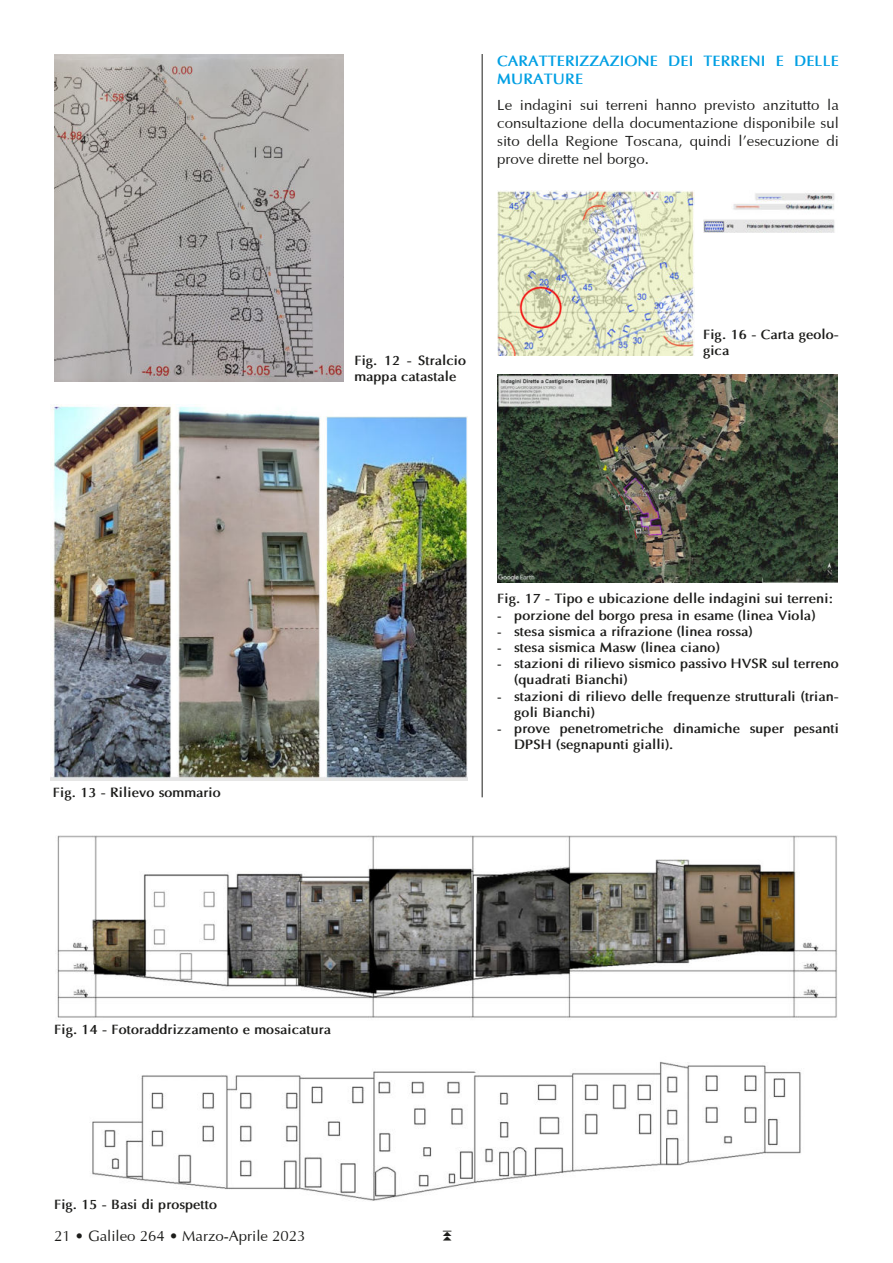
<style>
.page{position:relative;width:893px;height:1263px;background:#fff}
.page>*{position:absolute;margin:0;border:0;box-sizing:border-box;transform-origin:0 0}
.t1{font:15px/18px "Optima";color:#1d1d1b;text-align:justify}
.t2{font:700 15px/18px "Optima";color:#009fe3}
.t3{font:700 13.5px/16.2px "Optima";color:#1d1d1b}
.s1{font-weight:400}
</style>
<div class="page">
<img style="left:54px;top:54px;width:289px;height:327px">
<img style="left:51px;top:406px;width:417px;height:374px">
<img style="left:57px;top:835px;width:780px;height:183px">
<img style="left:92px;top:1061px;width:709px;height:140px">
<img style="left:497px;top:190px;width:197px;height:165px">
<img style="left:497px;top:374px;width:340px;height:209px">
<img style="left:703px;top:193px;width:132px;height:40px">
<hr style="left:482px;top:54px;width:1px;height:743px;background:#1d1d1b">
<p class="t3" style="left:53px;top:786px;width:170px">Fig. 13 - Rilievo sommario</p>
<p class="t2" style="left:497px;top:53px;width:343px">CARATTERIZZAZIONE DEI TERRENI E DELLE<br>MURATURE</p>
<p class="t1" style="left:497px;top:97px;width:343px">Le indagini sui terreni hanno previsto anzitutto la consultazione della documentazione disponibile sul sito della Regione Toscana, quindi l’esecuzione di prove dirette nel borgo.</p>
<p class="t3" style="left:354px;top:354px;width:113px">Fig. 12 - Stralcio mappa catastale</p>
<p class="t3" style="left:703px;top:327px;width:137px">Fig. 16 - Carta geolo&shy;gica</p>
<p class="t3" style="left:497px;top:592px;width:337px">Fig. 17 - Tipo e ubicazione delle indagini sui terreni:</p>
<p class="t3" style="left:497px;top:608px;width:320px"><span class="s1">-</span> porzione del borgo presa in esame (linea Viola)</p>
<p class="t3" style="left:497px;top:624px;width:257px"><span class="s1">-</span> stesa sismica a rifrazione (linea rossa)</p>
<p class="t3" style="left:497px;top:640px;width:224px"><span class="s1">-</span> stesa sismica Masw (linea ciano)</p>
<p class="t3" style="left:514px;top:657px;width:326px;text-indent:-17px"><span class="s1">-</span> stazioni di rilievo sismico passivo HVSR sul terreno (quadrati Bianchi)</p>
<p class="t3" style="left:514px;top:689px;width:326px;text-indent:-17px"><span class="s1">-</span> stazioni di rilievo delle frequenze strutturali (trian&shy;goli Bianchi)</p>
<p class="t3" style="left:514px;top:721px;width:326px;text-indent:-17px"><span class="s1">-</span> prove penetrometriche dinamiche super pesanti<br>DPSH (segnapunti gialli).</p>
<p class="t3" style="left:54px;top:1023px;width:278px">Fig. 14 - Fotoraddrizzamento e mosaicatura</p>
<p class="t3" style="left:54px;top:1197px;width:165px">Fig. 15 - Basi di prospetto</p>
<p class="t1" style="left:54px;top:1228px;width:253px">21 • Galileo 264 • Marzo-Aprile 2023</p>
</div>
